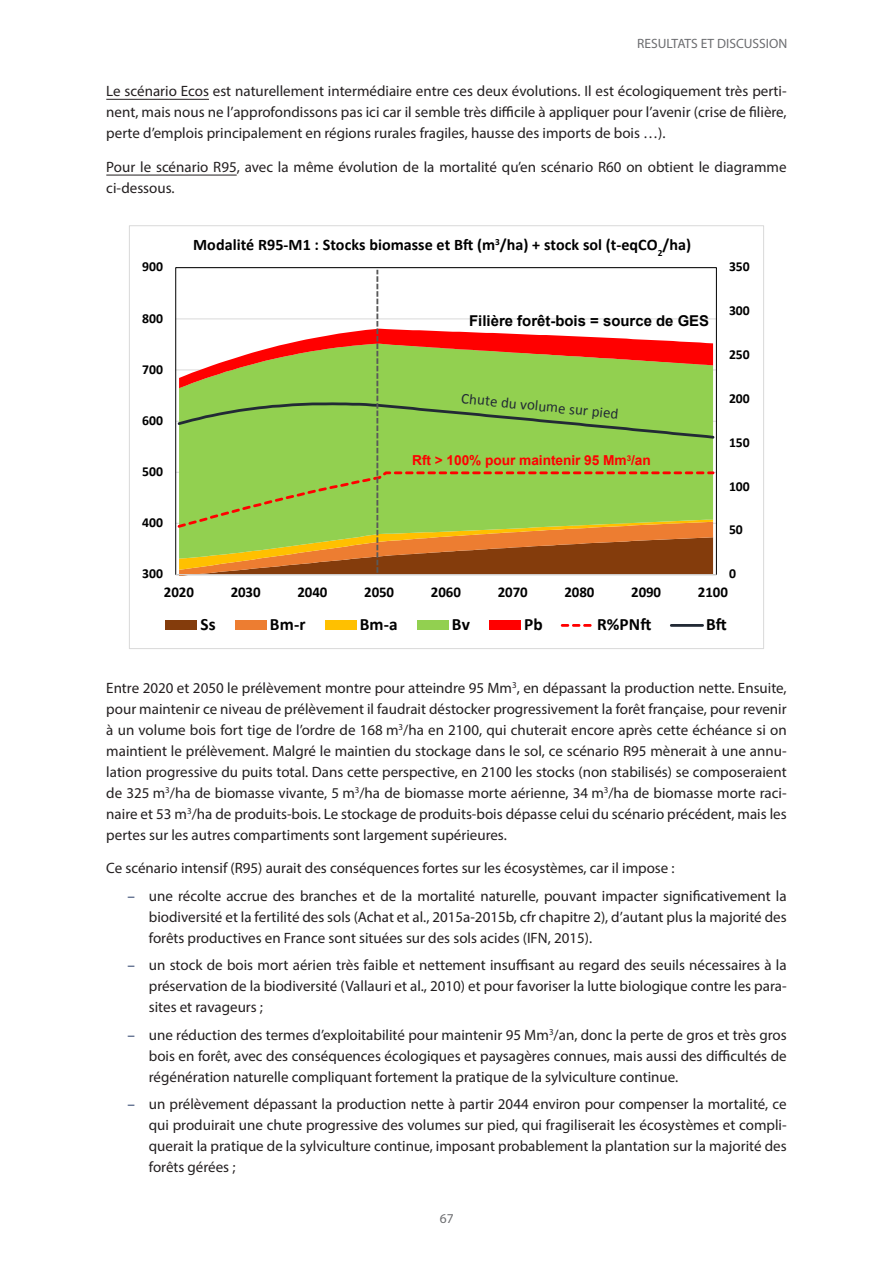
<style>
.page{position:relative;width:893px;height:1263px;background:#fff}
.page>*{position:absolute;margin:0;border:0;box-sizing:border-box;transform-origin:0 0}
.t1{font:700 17.25px "Calibri";letter-spacing:.01em;color:#000}
.t2{font:700 16.05px "Calibri";color:#000}
.body{font:15px/21px "Myriad Pro";color:#231f20;text-align:justify}
.body_before_list{font:15px "Myriad Pro";color:#231f20}
.t3{font:700 14.85px "Calibri";letter-spacing:-.005em;color:#000}
.t4{font:700 14.85px "Arial";color:#000}
.t5{font:14.85px "Calibri";color:#222a35}
.t6{font:700 13.65px "Calibri";letter-spacing:-.005em;color:#000}
.t7{font:700 13.65px "Arial";letter-spacing:-.005em;color:#f00}
.t8{font:13.5px "Myriad Pro";color:#6c6d70}
.s1{color:#1d3360}
</style>
<div class="page">
<hr style="left:106px;top:99px;width:103px;height:1px;background:#231f20">
<hr style="left:106px;top:175px;width:131px;height:1px;background:#231f20">
<div style="left:166px;top:621px;width:31px;height:9px;background:#843c0c"></div>
<div style="left:235px;top:621px;width:32px;height:9px;background:#ed7d31"></div>
<div style="left:325px;top:621px;width:31px;height:9px;background:#ffc000"></div>
<div style="left:417px;top:621px;width:31px;height:9px;background:#92d050"></div>
<div style="left:489px;top:621px;width:32px;height:9px;background:#f00"></div>
<svg style="left:561px;top:624px;width:31px;height:3px"></svg>
<hr style="left:671px;top:624px;width:32px;height:3px;background:#222a35">
<svg style="left:176px;top:270px;width:540px;height:305px"></svg>
<img style="left:448px;top:403px;width:199px;height:39px">
<p class="t8" style="left:637px;top:36px;width:152px">RESULTATS ET DISCUSSION</p>
<p class="body" style="left:106px;top:81px;width:682px">Le scénario Ecos est naturellement intermédiaire entre ces deux évolutions. Il est écologiquement très perti&shy;nent, mais nous ne l’approfondissons pas ici car il semble très difficile à appliquer pour l’avenir (crise de filière, perte d’emplois principalement en régions rurales fragiles, hausse des imports de bois …).</p>
<p class="body" style="left:106px;top:156px;width:682px">Pour le scénario R95, avec la même évolution de la mortalité qu’en scénario R60 on obtient le diagramme ci-dessous.</p>
<p class="t6" style="left:142px;top:258px;width:22px">900</p>
<p class="t6" style="left:142px;top:309px;width:22px">800</p>
<p class="t6" style="left:142px;top:360px;width:22px">700</p>
<p class="t6" style="left:142px;top:412px;width:22px">600</p>
<p class="t6" style="left:142px;top:463px;width:22px">500</p>
<p class="t6" style="left:142px;top:514px;width:22px">400</p>
<p class="t6" style="left:142px;top:565px;width:22px">300</p>
<p class="t2" style="left:193px;top:235px;width:499px">Modalité R95-M1 : Stocks biomasse et Bft (m<sup>3</sup>/ha) + stock sol (t-eqCO<sub>2</sub>/ha)</p>
<p class="t4" style="left:469px;top:310px;width:241px">Filière forêt-bois = source de GES</p>
<p class="t5" style="left:462px;top:388px;width:159px;rotate:6deg">Chute du volume sur pied</p>
<p class="t7" style="left:412px;top:451px;width:240px">Rft &gt; 100% pour maintenir 95 Mm<sup>3</sup>/an</p>
<p class="t6" style="left:729px;top:258px;width:22px">350</p>
<p class="t6" style="left:729px;top:302px;width:22px">300</p>
<p class="t6" style="left:729px;top:346px;width:22px">250</p>
<p class="t6" style="left:729px;top:389px;width:22px">200</p>
<p class="t6" style="left:729px;top:433px;width:22px">150</p>
<p class="t6" style="left:729px;top:477px;width:22px">100</p>
<p class="t6" style="left:729px;top:521px;width:15px">50</p>
<p class="t6" style="left:729px;top:565px;width:8px">0</p>
<p class="t3" style="left:164px;top:583px;width:31px">2020</p>
<p class="t3" style="left:231px;top:583px;width:31px">2030</p>
<p class="t3" style="left:297px;top:583px;width:31px">2040</p>
<p class="t3" style="left:364px;top:583px;width:31px">2050</p>
<p class="t3" style="left:431px;top:583px;width:31px">2060</p>
<p class="t3" style="left:498px;top:583px;width:31px">2070</p>
<p class="t3" style="left:564px;top:583px;width:31px">2080</p>
<p class="t3" style="left:631px;top:583px;width:31px">2090</p>
<p class="t3" style="left:698px;top:583px;width:31px">2100</p>
<p class="t1" style="left:201px;top:613px;width:17px">Ss</p>
<p class="t1" style="left:270px;top:613px;width:37px">Bm-r</p>
<p class="t1" style="left:360px;top:613px;width:40px">Bm-a</p>
<p class="t1" style="left:452px;top:613px;width:20px">Bv</p>
<p class="t1" style="left:524px;top:613px;width:20px">Pb</p>
<p class="t1" style="left:597px;top:613px;width:56px">R%PNft</p>
<p class="t1" style="left:706px;top:613px;width:22px">Bft</p>
<p class="body" style="left:106px;top:677px;width:682px">Entre 2020 et 2050 le prélèvement montre pour atteindre 95 Mm<sup>3</sup>, en dépassant la production nette. Ensuite, pour maintenir ce niveau de prélèvement il faudrait déstocker progressivement la forêt française, pour revenir à un volume bois fort tige de l’ordre de 168 m<sup>3</sup>/ha en 2100, qui chuterait encore après cette échéance si on maintient le prélèvement. Malgré le maintien du stockage dans le sol, ce scénario R95 mènerait à une annu&shy;lation progressive du puits total. Dans cette perspective, en 2100 les stocks (non stabilisés) se composeraient de 325 m<sup>3</sup>/ha de biomasse vivante, 5 m<sup>3</sup>/ha de biomasse morte aérienne, 34 m<sup>3</sup>/ha de biomasse morte raci&shy;naire et 53 m<sup>3</sup>/ha de produits-bois. Le stockage de produits-bois dépasse celui du scénario précédent, mais les pertes sur les autres compartiments sont largement supérieures.</p>
<p class="body_before_list" style="left:106px;top:859px;width:570px">Ce scénario intensif (R95) aurait des conséquences fortes sur les écosystèmes, car il impose :</p>
<p class="body" style="left:149px;top:885px;width:639px;text-indent:-21px"><span class="s1">–</span> une récolte accrue des branches et de la mortalité naturelle, pouvant impacter significativement la biodiversité et la fertilité des sols (Achat et al., 2015a-2015b, cfr chapitre 2), d’autant plus la majorité des forêts productives en France sont situées sur des sols acides (IFN, 2015).</p>
<p class="body" style="left:149px;top:954px;width:639px;text-indent:-21px"><span class="s1">–</span> un stock de bois mort aérien très faible et nettement insuffisant au regard des seuils nécessaires à la préservation de la biodiversité (Vallauri et al., 2010) et pour favoriser la lutte biologique contre les para&shy;sites et ravageurs ;</p>
<p class="body" style="left:149px;top:1024px;width:639px;text-indent:-21px"><span class="s1">–</span> une réduction des termes d’exploitabilité pour maintenir 95 Mm<sup>3</sup>/an, donc la perte de gros et très gros bois en forêt, avec des conséquences écologiques et paysagères connues, mais aussi des difficultés de régénération naturelle compliquant fortement la pratique de la sylviculture continue.</p>
<p class="body" style="left:149px;top:1093px;width:639px;text-indent:-21px"><span class="s1">–</span> un prélèvement dépassant la production nette à partir 2044 environ pour compenser la mortalité, ce qui produirait une chute progressive des volumes sur pied, qui fragiliserait les écosystèmes et compli&shy;querait la pratique de la sylviculture continue, imposant probablement la plantation sur la majorité des forêts gérées ;</p>
<p class="t8" style="left:440px;top:1210px;width:15px">67</p>
</div>
